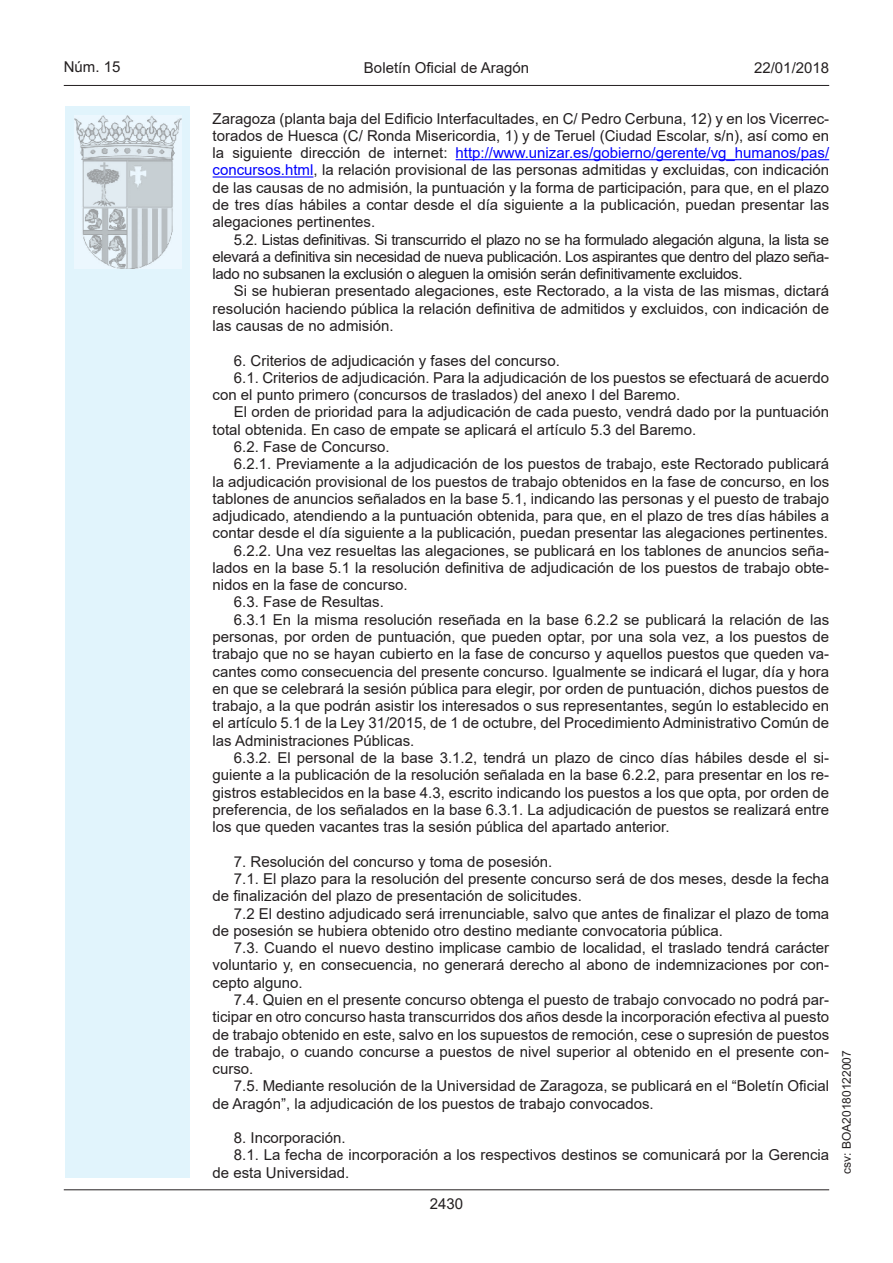
<style>
.page{position:relative;width:893px;height:1263px;background:#fff}
.page>*{position:absolute;margin:0;border:0;box-sizing:border-box;transform-origin:0 0}
.inicio_de_parrafo{font:15px/17.2px "Arial";color:#231f20;text-align:justify}
.estilo_head-c{font:15px "Arial";color:#231f20}
.estilo_head-d{font:15px "Arial MT2";color:#231f20}
.estilo_head-i{font:15px "Arial MT2";color:#231f20}
.numero_pagina{font:15px "Arial";color:#231f20}
.estilo_head-i-2{font:12px "Arial MT2";color:#231f20}
.s1{color:#00f}
</style>
<div class="page">
<div style="left:65px;top:106px;width:125px;height:1072px;background:#e1f4fc"></div>
<img style="left:75px;top:115px;width:106px;height:153px">
<hr style="left:64px;top:85px;width:765px;height:1px;background:#231f20">
<hr style="left:64px;top:1189px;width:765px;height:1px;background:#231f20">
<hr style="left:456px;top:159px;width:373px;height:1px;background:#00f">
<hr style="left:213px;top:176px;width:100px;height:2px;background:#00f">
<p class="estilo_head-i" style="left:64px;top:57px;width:58px">Núm. 15</p>
<p class="estilo_head-c" style="left:364px;top:57px;width:167px">Boletín Oficial de Aragón</p>
<p class="estilo_head-d" style="left:754px;top:57px;width:77px">22/01/2018</p>
<p class="inicio_de_parrafo" style="left:213px;top:110px;width:618px">Zaragoza (planta baja del Edificio Interfacultades, en C/ Pedro Cerbuna, 12) y en los Vicerrec&shy;torados de Huesca (C/ Ronda Misericordia, 1) y de Teruel (Ciudad Escolar, s/n), así como en la siguiente dirección de internet: <span class="s1">http://www.unizar.es/gobierno/gerente/vg_humanos/pas/ concursos.html</span>, la relación provisional de las personas admitidas y excluidas, con indicación de las causas de no admisión, la puntuación y la forma de participación, para que, en el plazo de tres días hábiles a contar desde el día siguiente a la publicación, puedan presentar las alegaciones pertinentes.</p>
<p class="inicio_de_parrafo" style="left:213px;top:231px;width:618px;text-indent:21px">5.2. Listas definitivas. Si transcurrido el plazo no se ha formulado alegación alguna, la lista se elevará a definitiva sin necesidad de nueva publicación. Los aspirantes que dentro del plazo seña&shy;lado no subsanen la exclusión o aleguen la omisión serán definitivamente excluidos.</p>
<p class="inicio_de_parrafo" style="left:213px;top:282px;width:618px;text-indent:21px">Si se hubieran presentado alegaciones, este Rectorado, a la vista de las mismas, dictará resolución haciendo pública la relación definitiva de admitidos y excluidos, con indicación de las causas de no admisión.</p>
<p class="inicio_de_parrafo" style="left:234px;top:351px;width:327px">6. Criterios de adjudicación y fases del concurso.</p>
<p class="inicio_de_parrafo" style="left:213px;top:369px;width:618px;text-indent:21px">6.1. Criterios de adjudicación. Para la adjudicación de los puestos se efectuará de acuerdo con el punto primero (concursos de traslados) del anexo I del Baremo.</p>
<p class="inicio_de_parrafo" style="left:213px;top:403px;width:618px;text-indent:21px">El orden de prioridad para la adjudicación de cada puesto, vendrá dado por la puntuación total obtenida. En caso de empate se aplicará el artículo 5.3 del Baremo.</p>
<p class="inicio_de_parrafo" style="left:234px;top:438px;width:157px">6.2. Fase de Concurso.</p>
<p class="inicio_de_parrafo" style="left:213px;top:455px;width:618px;text-indent:21px">6.2.1. Previamente a la adjudicación de los puestos de trabajo, este Rectorado publicará la adjudicación provisional de los puestos de trabajo obtenidos en la fase de concurso, en los tablones de anuncios señalados en la base 5.1, indicando las personas y el puesto de trabajo adjudicado, atendiendo a la puntuación obtenida, para que, en el plazo de tres días hábiles a contar desde el día siguiente a la publicación, puedan presentar las alegaciones pertinentes.</p>
<p class="inicio_de_parrafo" style="left:213px;top:542px;width:618px;text-indent:21px">6.2.2. Una vez resueltas las alegaciones, se publicará en los tablones de anuncios seña&shy;lados en la base 5.1 la resolución definitiva de adjudicación de los puestos de trabajo obte&shy;nidos en la fase de concurso.</p>
<p class="inicio_de_parrafo" style="left:234px;top:593px;width:152px">6.3. Fase de Resultas.</p>
<p class="inicio_de_parrafo" style="left:213px;top:611px;width:618px;text-indent:21px">6.3.1 En la misma resolución reseñada en la base 6.2.2 se publicará la relación de las personas, por orden de puntuación, que pueden optar, por una sola vez, a los puestos de trabajo que no se hayan cubierto en la fase de concurso y aquellos puestos que queden va&shy;cantes como consecuencia del presente concurso. Igualmente se indicará el lugar, día y hora en que se celebrará la sesión pública para elegir, por orden de puntuación, dichos puestos de trabajo, a la que podrán asistir los interesados o sus representantes, según lo establecido en el artículo 5.1 de la Ley 31/2015, de 1 de octubre, del Procedimiento Administrativo Común de las Administraciones Públicas.</p>
<p class="inicio_de_parrafo" style="left:213px;top:749px;width:618px;text-indent:21px">6.3.2. El personal de la base 3.1.2, tendrá un plazo de cinco días hábiles desde el si&shy;guiente a la publicación de la resolución señalada en la base 6.2.2, para presentar en los re&shy;gistros establecidos en la base 4.3, escrito indicando los puestos a los que opta, por orden de preferencia, de los señalados en la base 6.3.1. La adjudicación de puestos se realizará entre los que queden vacantes tras la sesión pública del apartado anterior.</p>
<p class="inicio_de_parrafo" style="left:234px;top:853px;width:320px">7. Resolución del concurso y toma de posesión.</p>
<p class="inicio_de_parrafo" style="left:213px;top:870px;width:618px;text-indent:21px">7.1. El plazo para la resolución del presente concurso será de dos meses, desde la fecha de finalización del plazo de presentación de solicitudes.</p>
<p class="inicio_de_parrafo" style="left:213px;top:904px;width:618px;text-indent:21px">7.2 El destino adjudicado será irrenunciable, salvo que antes de finalizar el plazo de toma de posesión se hubiera obtenido otro destino mediante convocatoria pública.</p>
<p class="inicio_de_parrafo" style="left:213px;top:939px;width:618px;text-indent:21px">7.3. Cuando el nuevo destino implicase cambio de localidad, el traslado tendrá carácter voluntario y, en consecuencia, no generará derecho al abono de indemnizaciones por con&shy;cepto alguno.</p>
<p class="inicio_de_parrafo" style="left:213px;top:991px;width:618px;text-indent:21px">7.4. Quien en el presente concurso obtenga el puesto de trabajo convocado no podrá par&shy;ticipar en otro concurso hasta transcurridos dos años desde la incorporación efectiva al puesto de trabajo obtenido en este, salvo en los supuestos de remoción, cese o supresión de puestos de trabajo, o cuando concurse a puestos de nivel superior al obtenido en el presente con&shy;curso.</p>
<p class="inicio_de_parrafo" style="left:213px;top:1077px;width:618px;text-indent:21px">7.5. Mediante resolución de la Universidad de Zaragoza, se publicará en el “Boletín Oficial de Aragón”, la adjudicación de los puestos de trabajo convocados.</p>
<p class="inicio_de_parrafo" style="left:234px;top:1129px;width:113px">8. Incorporación.</p>
<p class="inicio_de_parrafo" style="left:213px;top:1146px;width:618px;text-indent:21px">8.1. La fecha de incorporación a los respectivos destinos se comunicará por la Gerencia de esta Universidad.</p>
<p class="numero_pagina" style="left:430px;top:1193px;width:35px">2430</p>
<p class="estilo_head-i-2" style="left:838px;top:1174px;width:125px;rotate:-90deg">csv: BOA20180122007</p>
</div>
